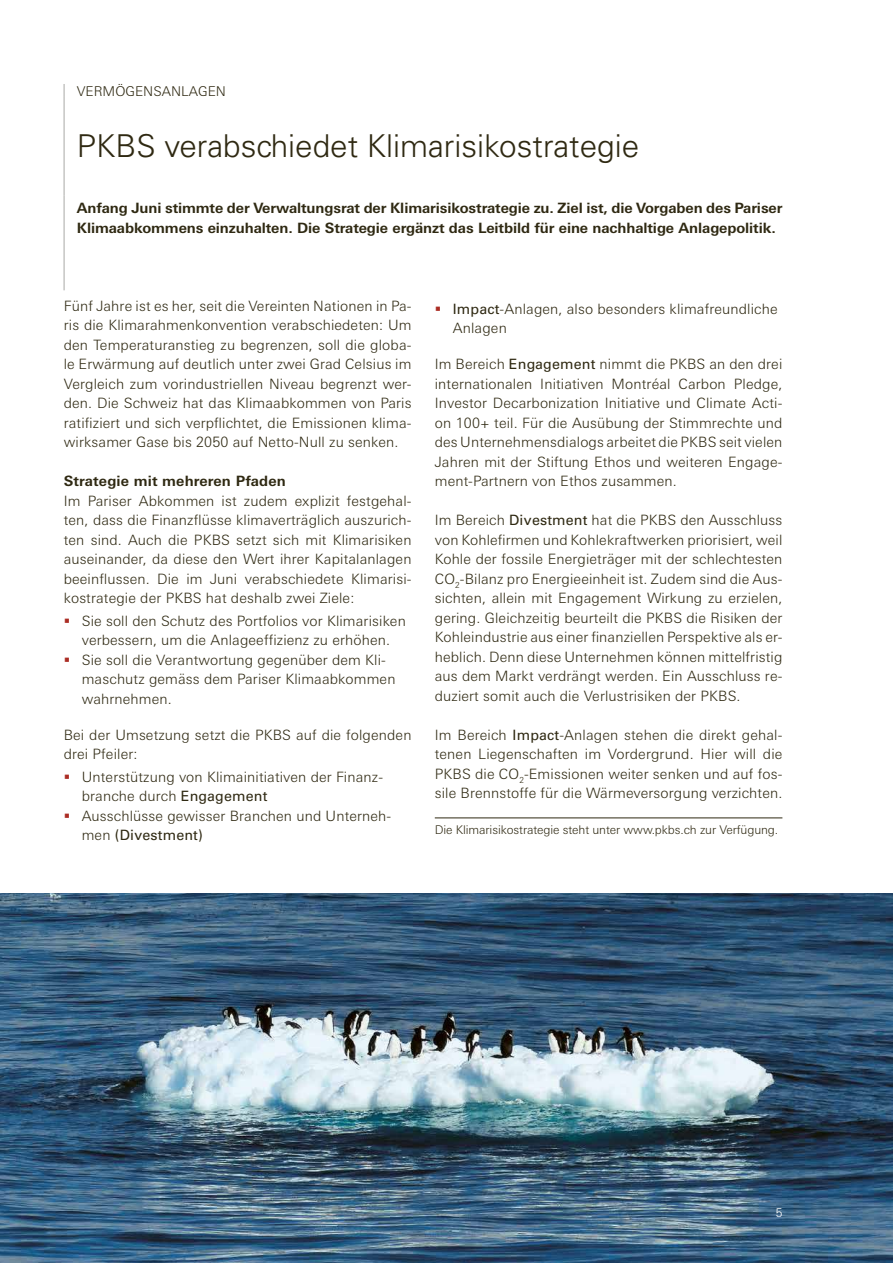
<style>
.page{position:relative;width:893px;height:1263px;background:#fff}
.page>*{position:absolute;margin:0;border:0;box-sizing:border-box;transform-origin:0 0}
.t1{font:300 31.5px "Univers LT Std";color:#2f2912}
.t2{font:300 14.25px/19.5px "Univers Next Pro";letter-spacing:.01em;color:#2f2912;text-align:justify}
.t3{font:700 14.25px/19.5px "Univers Next Pro";letter-spacing:-.005em;color:#2f2912}
.t4{font:14.25px "Univers LT Std";letter-spacing:.01em;color:#2f2912}
.t5{font:300 13.5px "Univers Next Pro";color:#2f2912}
.t6{font:300 12px "Univers Next Pro";letter-spacing:-.005em;color:#2f2912}
.t7{font:300 12px "Univers Next Pro";color:#fff}
.s1{font-family:"Univers LT Std";font-weight:400}
.s2{font-family:"Univers Next Pro";font-weight:300}
</style>
<div class="page">
<hr style="left:435px;top:818px;width:347px;height:1px;background:#2f2912">
<svg style="left:64px;top:84px;width:1px;height:12px"></svg>
<hr style="left:64px;top:96px;width:1px;height:99px;background:#a8a8a5">
<hr style="left:64px;top:195px;width:1px;height:95px;background:#a8a8a5">
<img style="left:0;top:893px;width:893px;height:370px">
<p class="t5" style="left:77px;top:83px;width:151px">VERMÖGENSANLAGEN</p>
<h1 class="t1" style="left:77px;top:127px;width:564px">PKBS verabschiedet Klimarisikostrategie</h1>
<p class="t3" style="left:77px;top:198px;width:707px">Anfang Juni stimmte der Verwaltungsrat der Klimarisikostrategie zu. Ziel ist, die Vorgaben des Pariser<br>Klimaabkommens einzuhalten. Die Strategie ergänzt das Leitbild für eine nachhaltige Anlagepolitik.</p>
<p class="t2" style="left:64px;top:296px;width:349px">Fünf Jahre ist es her, seit die Vereinten Nationen in Pa&shy;ris die Klimarahmenkonvention verabschiedeten: Um den Temperaturanstieg zu begrenzen, soll die globa&shy;le Erwärmung auf deutlich unter zwei Grad Celsius im Vergleich zum vorindustriellen Niveau begrenzt wer&shy;den. Die Schweiz hat das Klimaabkommen von Paris ratifiziert und sich verpflichtet, die Emissionen klima&shy;wirksamer Gase bis 2050 auf Netto-Null zu senken.</p>
<p class="t3" style="left:64px;top:471px;width:224px">Strategie mit mehreren Pfaden</p>
<p class="t2" style="left:64px;top:491px;width:349px">Im Pariser Abkommen ist zudem explizit festgehal&shy;ten, dass die Finanzflüsse klimaverträglich auszurich&shy;ten sind. Auch die PKBS setzt sich mit Klimarisiken auseinander, da diese den Wert ihrer Kapitalanlagen beeinflussen. Die im Juni verabschiedete Klimarisi&shy;kostrategie der PKBS hat deshalb zwei Ziele:</p>
<p class="t2" style="left:82px;top:611px;width:326px;text-align:left">Sie soll den Schutz des Portfolios vor Klimarisiken verbessern, um die Anlageeffizienz zu erhöhen.<br>Sie soll die Verantwortung gegenüber dem Kli&shy;maschutz gemäss dem Pariser Klimaabkommen wahrnehmen.</p>
<p class="t2" style="left:64px;top:725px;width:349px">Bei der Umsetzung setzt die PKBS auf die folgenden drei Pfeiler:</p>
<p class="t2" style="left:82px;top:767px;width:311px;text-align:left">Unterstützung von Klimainitiativen der Finanz&shy;branche durch <span class="s1">Engagement<br></span>Ausschlüsse gewisser Branchen und Unterneh-</p>
<p class="t4" style="left:82px;top:826px;width:123px"><span class="s2">men</span> (Divestment)</p>
<p class="t2" style="left:453px;top:299px;width:326px"><span class="s1">Impact</span>-Anlagen, also besonders klimafreundliche<br>Anlagen</p>
<p class="t2" style="left:435px;top:354px;width:349px">Im Bereich <span class="s1">Engagement</span> nimmt die PKBS an den drei internationalen Initiativen Montréal Carbon Pledge, Investor Decarbonization Initiative und Climate Acti&shy;on 100+ teil. Für die Ausübung der Stimmrechte und des Unternehmensdialogs arbeitet die PKBS seit vielen Jahren mit der Stiftung Ethos und weiteren Engage&shy;ment-Partnern von Ethos zusammen.</p>
<p class="t2" style="left:435px;top:510px;width:349px">Im Bereich <span class="s1">Divestment</span> hat die PKBS den Ausschluss von Kohlefirmen und Kohlekraftwerken priorisiert, weil Kohle der fossile Energieträger mit der schlechtesten CO<sub>2</sub>-Bilanz pro Energieeinheit ist. Zudem sind die Aus&shy;sichten, allein mit Engagement Wirkung zu erzielen, gering. Gleichzeitig beurteilt die PKBS die Risiken der Kohleindustrie aus einer finanziellen Perspektive als er&shy;heblich. Denn diese Unternehmen können mittelfristig aus dem Markt verdrängt werden. Ein Ausschluss re&shy;duziert somit auch die Verlustrisiken der PKBS.</p>
<p class="t2" style="left:435px;top:725px;width:349px">Im Bereich <span class="s1">Impact</span>-Anlagen stehen die direkt gehal&shy;tenen Liegenschaften im Vordergrund. Hier will die PKBS die CO<sub>2</sub>-Emissionen weiter senken und auf fos&shy;sile Brennstoffe für die Wärmeversorgung verzichten.</p>
<p class="t6" style="left:435px;top:823px;width:345px">Die Klimarisikostrategie steht unter www.pkbs.ch zur Verfügung.</p>
<p class="t7" style="left:776px;top:1205px;width:8px">5</p>
</div>
